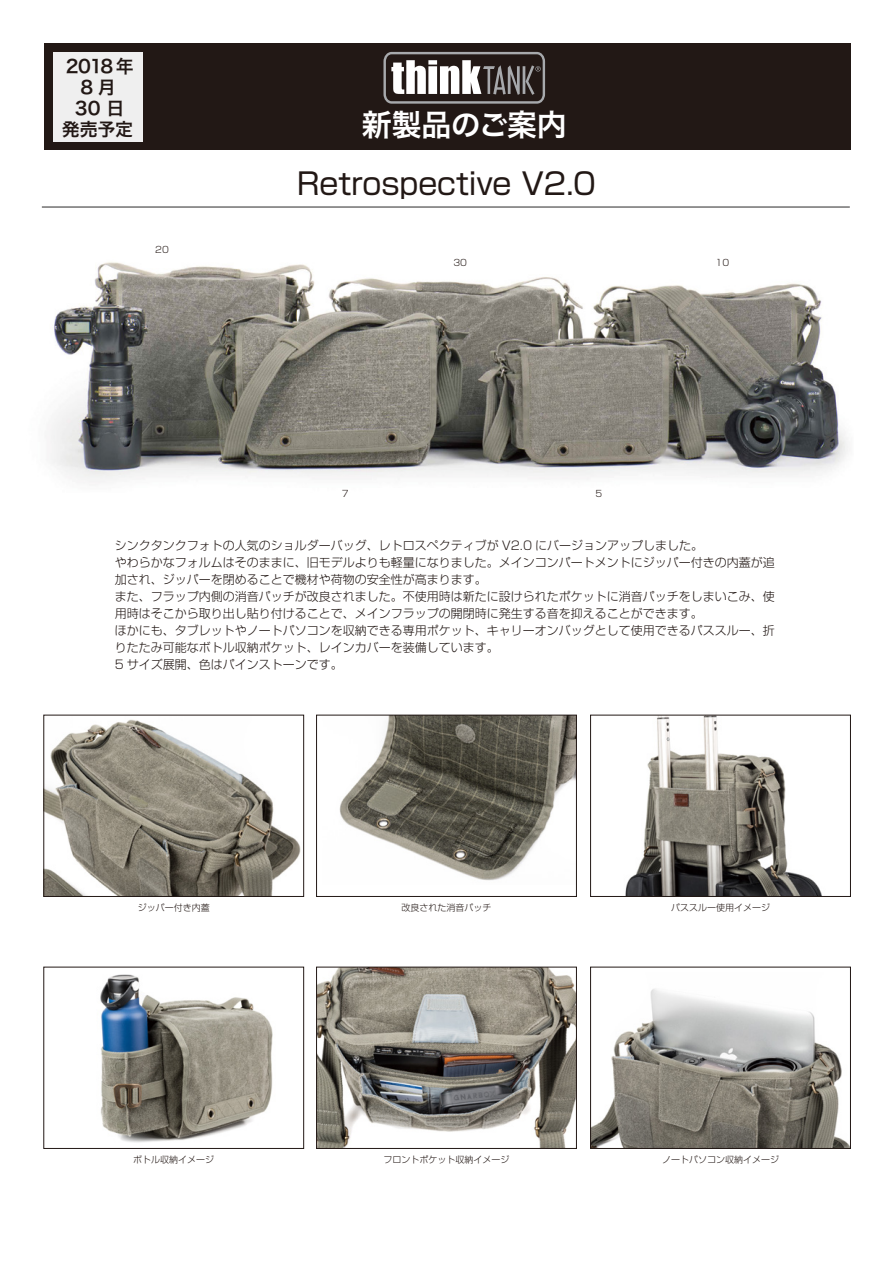
<style>
.page{position:relative;width:893px;height:1263px;background:#fff}
.page>*{position:absolute;margin:0;border:0;box-sizing:border-box;transform-origin:0 0}
.t1{font:30px "Shin Go Pro";letter-spacing:-.005em;color:#221815}
.t2{font:30px "Hira Kaku Pro W6";letter-spacing:-.02em;color:#fff}
.t3{font:18px "Hira Kaku Pro W6";letter-spacing:-.015em;color:#221815}
.t4{font:300 12px/17px "Shin Go Pro";color:#221815}
.t5{font:300 9px "Shin Go Pro";color:#231815}
</style>
<div class="page">
<hr style="left:42px;top:206px;width:808px;height:2px;background:#727171">
<div style="left:44px;top:43px;width:806px;height:107px;background:#221815"></div>
<div style="left:53px;top:52px;width:89px;height:89px;background:#efefef"></div>
<svg style="left:383px;top:52px;width:162px;height:52px"></svg>
<img style="left:592px;top:989px;width:257px;height:158px">
<div style="left:590px;top:967px;width:261px;height:182px;border:1px solid #221815"></div>
<div style="left:44px;top:967px;width:260px;height:182px;border:1px solid #221815"></div>
<img style="left:100px;top:974px;width:173px;height:169px">
<img style="left:318px;top:969px;width:257px;height:178px">
<div style="left:316px;top:967px;width:261px;height:182px;border:1px solid #221815"></div>
<img style="left:339px;top:717px;width:236px;height:164px">
<div style="left:316px;top:715px;width:261px;height:182px;border:1px solid #221815"></div>
<img style="left:625px;top:717px;width:197px;height:178px">
<div style="left:590px;top:715px;width:261px;height:182px;border:1px solid #221815"></div>
<img style="left:50px;top:262px;width:798px;height:221px">
<img style="left:46px;top:719px;width:255px;height:176px">
<div style="left:44px;top:715px;width:260px;height:182px;border:1px solid #221815"></div>
<h2 class="t3" style="left:66px;top:50px;width:70px">2018 年</h2>
<h2 class="t3" style="left:80px;top:71px;width:37px">8月</h2>
<h2 class="t3" style="left:75px;top:92px;width:51px">30 日</h2>
<h2 class="t3" style="left:44px;top:113px;width:91px">　発売予定</h2>
<p class="t5" style="left:155px;top:242px;width:15px">20</p>
<h1 class="t2" style="left:362px;top:98px;width:206px">新製品のご案内</h1>
<h1 class="t1" style="left:297px;top:159px;width:301px">Retrospective V2.0</h1>
<p class="t5" style="left:342px;top:486px;width:8px">7</p>
<p class="t5" style="left:453px;top:255px;width:15px">30</p>
<p class="t5" style="left:595px;top:486px;width:8px">5</p>
<p class="t5" style="left:715px;top:255px;width:15px">10</p>
<p class="t4" style="left:115px;top:535px;width:661px">シンクタンクフォトの人気のショルダーバッグ、レトロスペクティブが V2.0 にバージョンアップしました。<br>やわらかなフォルムはそのままに、旧モデルよりも軽量になりました。メインコンパートメントにジッパー付きの内蓋が追加され、ジッパーを閉めることで機材や荷物の安全性が高まります。<br>また、フラップ内側の消音パッチが改良されました。不使用時は新たに設けられたポケットに消音パッチをしまいこみ、使用時はそこから取り出し貼り付けることで、メインフラップの開閉時に発生する音を抑えることができます。<br>ほかにも、タブレットやノートパソコンを収納できる専用ポケット、キャリーオンバッグとして使用できるパススルー、折りたたみ可能なボトル収納ポケット、レインカバーを装備しています。<br>5 サイズ展開、色はパインストーンです。</p>
<p class="t5" style="left:138px;top:900px;width:74px">ジッパー付き内蓋</p>
<p class="t5" style="left:401px;top:900px;width:91px">改良された消音パッチ</p>
<p class="t5" style="left:671px;top:900px;width:100px">パススルー使用イメージ</p>
<p class="t5" style="left:133px;top:1152px;width:82px">ボトル収納イメージ</p>
<p class="t5" style="left:383px;top:1152px;width:128px">フロントポケット収納イメージ</p>
<p class="t5" style="left:662px;top:1152px;width:119px">ノートパソコン収納イメージ</p>
</div>
